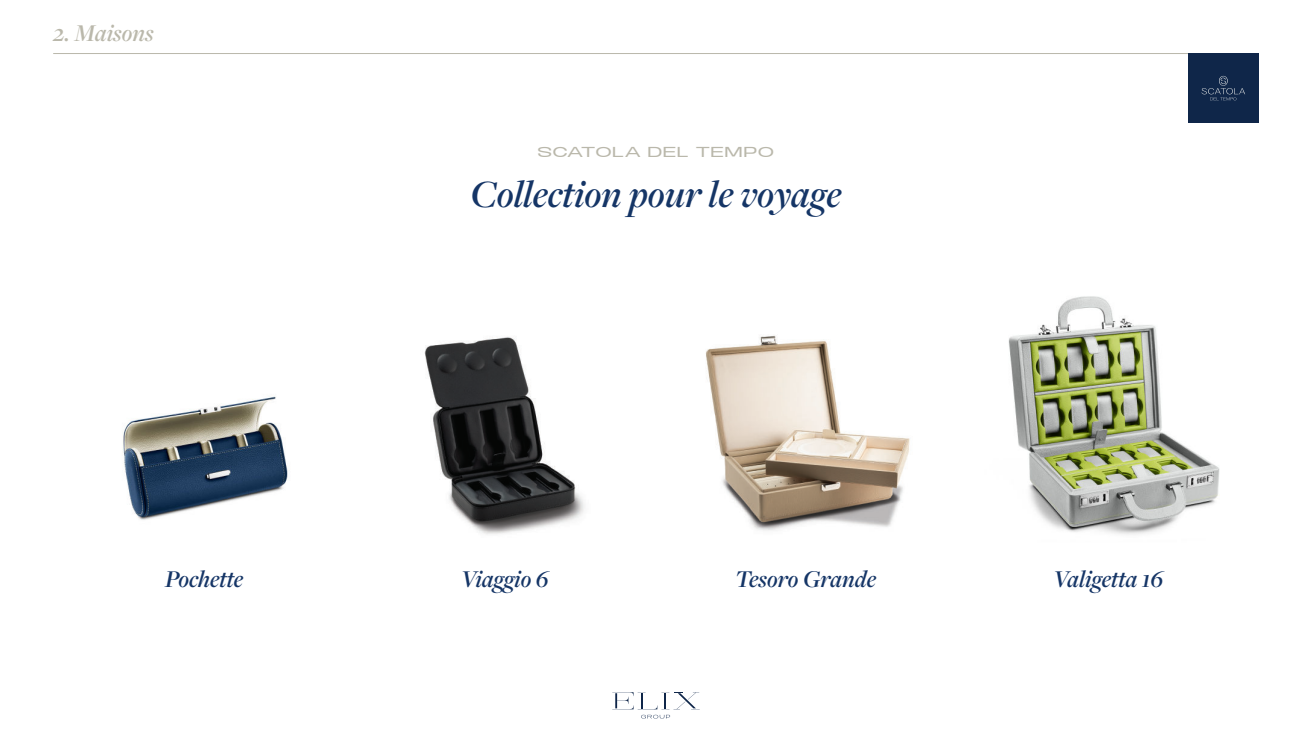
<style>
.page{position:relative;width:1312px;height:745px;background:#fff}
.page>*{position:absolute;margin:0;border:0;box-sizing:border-box;transform-origin:0 0}
.t1{font:italic 600 40px "Freight Disp Pro";color:#153566}
.t2{font:italic 600 25px "Freight Disp Pro";color:#153566}
.t3{font:italic 600 25px "Freight Disp Pro";color:#bab8ab}
.t4{font:15px "Anybody Extra Expanded";color:#bab8ab}
</style>
<div class="page">
<svg style="left:612px;top:692px;width:87px;height:26px"></svg>
<hr style="left:53px;top:53px;width:1205px;height:1px;background:#bab8ab">
<img style="left:122px;top:396px;width:166px;height:124px">
<img style="left:424px;top:337px;width:161px;height:198px">
<img style="left:705px;top:335px;width:205px;height:196px">
<img style="left:1008px;top:296px;width:212px;height:239px">
<div style="left:1187px;top:53px;width:71px;height:70px;background:#0f2649"></div>
<svg style="left:1201px;top:75px;width:44px;height:25px"></svg>
<p class="t3" style="left:53px;top:20px;width:102px">2. Maisons</p>
<p class="t2" style="left:165px;top:565px;width:80px">Pochette</p>
<p class="t4" style="left:537px;top:145px;width:238px">SCATOLA DEL TEMPO</p>
<h1 class="t1" style="left:470px;top:173px;width:372px">Collection pour le voyage</h1>
<p class="t2" style="left:461px;top:565px;width:89px">Viaggio 6</p>
<p class="t2" style="left:735px;top:565px;width:142px">Tesoro Grande</p>
<p class="t2" style="left:1053px;top:565px;width:111px">Valigetta 16</p>
</div>
